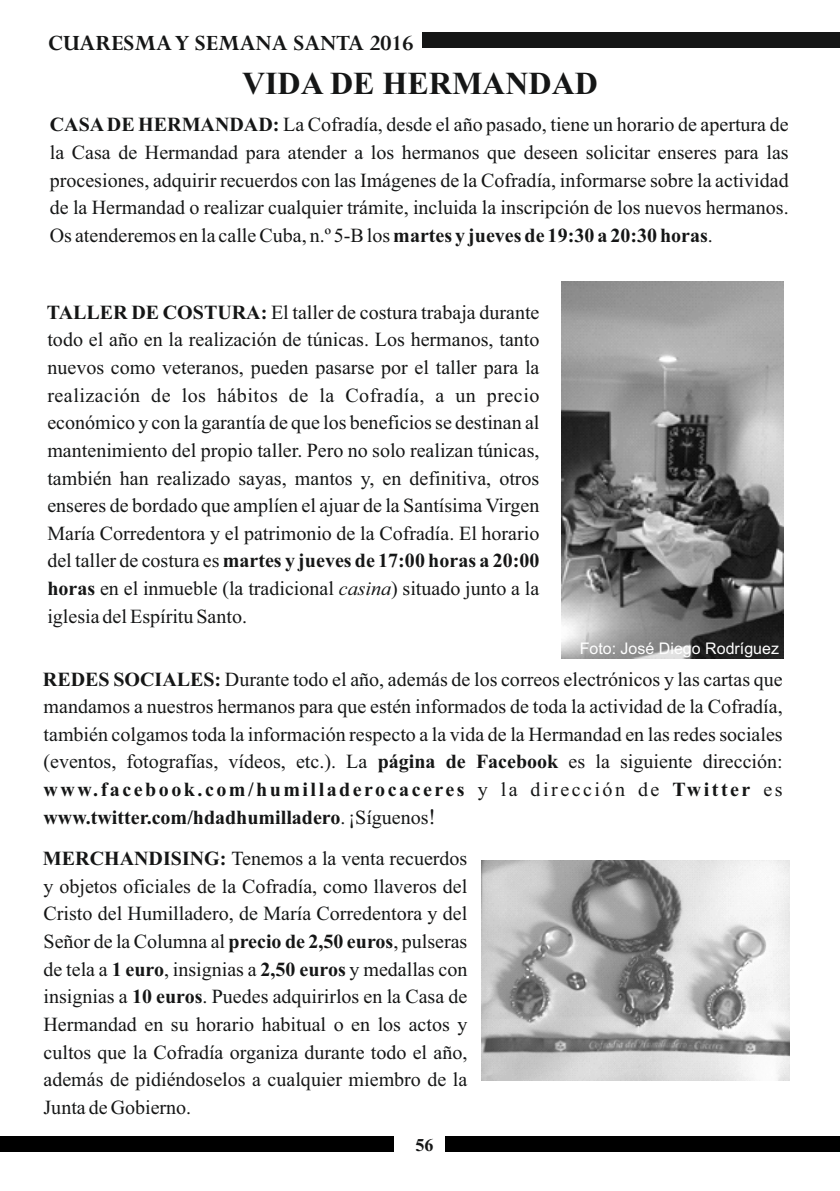
<style>
.page{position:relative;width:840px;height:1191px;background:#fff}
.page>*{position:absolute;margin:0;border:0;box-sizing:border-box;transform-origin:0 0}
.t1{font:700 32px "Times New Roman";color:#151616}
.t2{font:700 24px "Perpetua";color:#151616}
.t3{font:20px/27.6px "Times New Roman";color:#151616;text-align:justify}
.t4{font:700 18px "Times New Roman";color:#151616}
.t5{font:16px "Arial";color:#fff}
.s1{font-weight:700}
.s2{font-style:italic}
.s3{font-size:22px}
</style>
<div class="page">
<div style="left:0;top:1137px;width:393px;height:15px;background:#000"></div>
<div style="left:445px;top:1137px;width:394px;height:15px;background:#000"></div>
<div style="left:422px;top:32px;width:417px;height:15px;background:#151616"></div>
<img style="left:561px;top:281px;width:222px;height:377px">
<img style="left:481px;top:860px;width:307px;height:220px">
<p class="t2" style="left:48px;top:35px;width:366px">CUARESMAY SEMANA SANTA 2016</p>
<h1 class="t1" style="left:242px;top:72px;width:357px">VIDA DE HERMANDAD</h1>
<p class="t3" style="left:50px;top:113px;width:740px"><span class="s1">CASADE HERMANDAD:</span> La Cofradía, desde el año pasado, tiene un horario de apertura de la Casa de Hermandad para atender a los hermanos que deseen solicitar enseres para las procesiones, adquirir recuerdos con las Imágenes de la Cofradía, informarse sobre la actividad de la Hermandad o realizar cualquier trámite, incluida la inscripción de los nuevos hermanos.<br>Os atenderemos en la calle Cuba, n.º 5-B los <span class="s1">martes y jueves de 19:30 a 20:30 horas</span>.</p>
<p class="t3" style="left:47px;top:300px;width:494px"><span class="s1">TALLER DE COSTURA:</span> El taller de costura trabaja durante todo el año en la realización de túnicas. Los hermanos, tanto nuevos como veteranos, pueden pasarse por el taller para la realización de los hábitos de la Cofradía, a un precio económico y con la garantía de que los beneficios se destinan al mantenimiento del propio taller. Pero no solo realizan túnicas, también han realizado sayas, mantos y, en definitiva, otros enseres de bordado que amplíen el ajuar de la Santísima Virgen María Corredentora y el patrimonio de la Cofradía. El horario del taller de costura es <span class="s1">martes y jueves de 17:00 horas a 20:00 horas</span> en el inmueble (la tradicional <span class="s2">casina</span>) situado junto a la iglesia del Espíritu Santo.</p>
<p class="t5" style="left:579px;top:642px;width:201px">Foto: José Diego Rodríguez</p>
<p class="t3" style="left:43px;top:667px;width:740px"><span class="s1">REDES SOCIALES:</span> Durante todo el año, además de los correos electrónicos y las cartas que mandamos a nuestros hermanos para que estén informados de toda la actividad de la Cofradía, también colgamos toda la información respecto a la vida de la Hermandad en las redes sociales (eventos, fotografías, vídeos, etc.). La <span class="s1">página de Facebook</span> es la siguiente dirección: <span class="s1">www.facebook.com/humilladerocaceres</span> y la dirección de <span class="s1">Twitter</span> es <span class="s1">www.twitter.com/hdadhumilladero</span>. ¡Síguenos<span class="s3">!</span></p>
<p class="t3" style="left:43px;top:846px;width:425px"><span class="s1">MERCHANDISING:</span> Tenemos a la venta recuerdos y objetos oficiales de la Cofradía, como llaveros del Cristo del Humilladero, de María Corredentora y del Señor de la Columna al <span class="s1">precio de 2,50 euros</span>, pulseras de tela a <span class="s1">1 euro</span>, insignias a <span class="s1">2,50 euros</span> y medallas con insignias a <span class="s1">10 euros</span>. Puedes adquirirlos en la Casa de Hermandad en su horario habitual o en los actos y cultos que la Cofradía organiza durante todo el año, además de pidiéndoselos a cualquier miembro de la Junta de Gobierno.</p>
<p class="t4" style="left:415px;top:1138px;width:19px">56</p>
</div>
